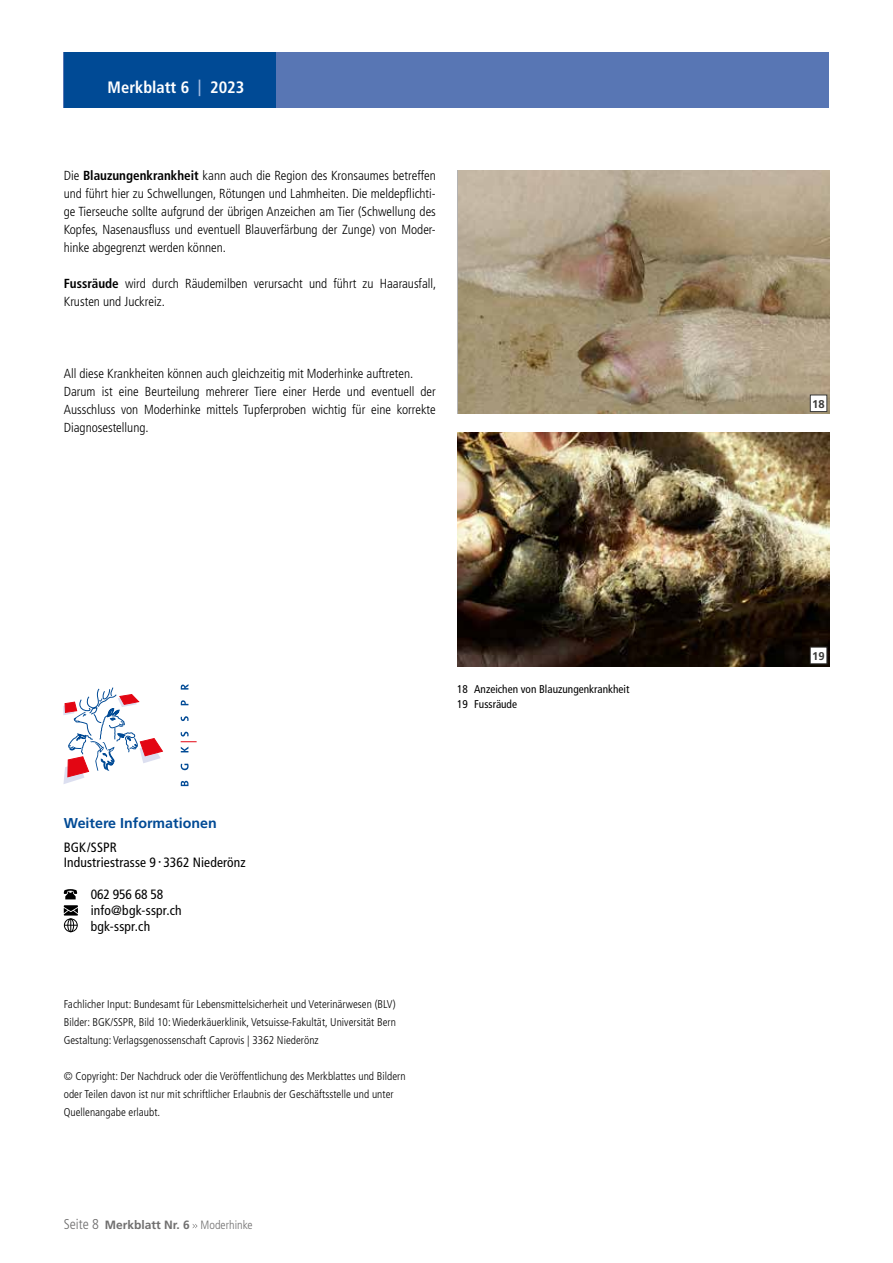
<style>
.page{position:relative;width:893px;height:1263px;background:#fff}
.page>*{position:absolute;margin:0;border:0;box-sizing:border-box;transform-origin:0 0}
.t1{font:700 condensed 16.5px "Frutiger LT Std";color:#fff}
.t2{font:700 14.25px "Frutiger LT Std";color:#004a95}
.t3{font:condensed 13.5px/16px "Frutiger LT Std";letter-spacing:.01em;color:#000}
.t4{font:300 condensed 13.2px/18px "Frutiger LT Std";color:#000}
.t5{font:700 12px "Frutiger LT Std";color:#706f6f}
.t6{font:300 condensed 11.25px/18px "Frutiger LT Std";letter-spacing:.005em;color:#000;text-align:justify}
.t7{font:condensed 11.25px/15px "Frutiger LT Std";color:#000}
.t8{font:700 11.25px "Frutiger LT Std";color:#3c3c3b}
.s1{color:#a6bee4}
.s2{font-weight:700}
.s3{font-weight:300;font-size:16.5px}
.s4{font-weight:300;font-stretch:condensed;font-size:14.25px}
.s5{font-weight:300;font-stretch:condensed}
</style>
<div class="page">
<div style="left:64px;top:53px;width:765px;height:55px;background:#5876b4"></div>
<div style="left:64px;top:53px;width:212px;height:55px;background:#004a95"></div>
<svg style="left:193px;top:1224px;width:5px;height:4px"></svg>
<img style="left:458px;top:170px;width:371px;height:244px">
<div style="left:810px;top:395px;width:17px;height:17px;background:#fff"></div>
<div style="left:810px;top:395px;width:17px;height:17px;border:1px solid #3c3c3b"></div>
<img style="left:457px;top:432px;width:372px;height:234px">
<div style="left:810px;top:647px;width:17px;height:17px;background:#fff"></div>
<div style="left:810px;top:647px;width:17px;height:17px;border:1px solid #3c3c3b"></div>
<svg style="left:63px;top:687px;width:100px;height:97px"></svg>
<svg style="left:181px;top:781px;width:7px;height:5px"></svg>
<svg style="left:181px;top:764px;width:8px;height:6px"></svg>
<svg style="left:181px;top:716px;width:8px;height:5px"></svg>
<svg style="left:181px;top:700px;width:7px;height:5px"></svg>
<svg style="left:181px;top:684px;width:7px;height:5px"></svg>
<svg style="left:181px;top:732px;width:16px;height:20px"></svg>
<svg style="left:64px;top:889px;width:13px;height:10px"></svg>
<svg style="left:64px;top:905px;width:14px;height:27px"></svg>
<p class="t1" style="left:108px;top:77px;width:138px">Merkblatt 6 <span class="s1">|</span> 2023</p>
<p class="t4" style="left:64px;top:167px;width:374px;text-align:justify">Die <span class="s2">Blauzungenkrankheit</span> kann auch die Region des Kronsaumes betreffen und führt hier zu Schwellungen, Rötungen und Lahmheiten. Die meldepflichti&shy;ge Tierseuche sollte aufgrund der übrigen Anzeichen am Tier (Schwellung des Kopfes, Nasenausfluss und eventuell Blauverfärbung der Zunge) von Moder&shy;hinke abgegrenzt werden können.</p>
<p class="t4" style="left:64px;top:275px;width:374px"><span class="s2">Fussräude</span> wird durch Räudemilben verursacht und führt zu Haarausfall,<br>Krusten und Juckreiz.</p>
<p class="t4" style="left:64px;top:365px;width:374px">All diese Krankheiten können auch gleichzeitig mit Moderhinke auftreten.<br>Darum ist eine Beurteilung mehrerer Tiere einer Herde und eventuell der Ausschluss von Moderhinke mittels Tupferproben wichtig für eine korrekte Diagnosestellung.</p>
<p class="t2" style="left:64px;top:815px;width:155px">Weitere Informationen</p>
<p class="t3" style="left:64px;top:839px;width:183px">BGK/SSPR<br>Industriestrasse 9<span class="s3">∙</span> 3362 Niederönz</p>
<p class="t3" style="left:91px;top:887px;width:93px">062 956 68 58 info@bgk-sspr.ch bgk-sspr.ch</p>
<p class="t6" style="left:64px;top:995px;width:334px">Fachlicher Input: Bundesamt für Lebensmittelsicherheit und Veterinärwesen (BLV)<br>Bilder: BGK/SSPR, Bild 10: Wiederkäuerklinik, Vetsuisse-Fakultät, Universität Bern Gestaltung: Verlagsgenossenschaft Caprovis | 3362 Niederönz</p>
<p class="t6" style="left:64px;top:1067px;width:343px;text-align:left">© Copyright: Der Nachdruck oder die Veröffentlichung des Merkblattes und Bildern oder Teilen davon ist nur mit schriftlicher Erlaubnis der Geschäftsstelle und unter<br>Quellenangabe erlaubt.</p>
<p class="t5" style="left:64px;top:1218px;width:190px"><span class="s4">Seite 8</span> Merkblatt Nr. 6 <span class="s5">Moderhinke</span></p>
<p class="t7" style="left:457px;top:681px;width:174px">18 Anzeichen von Blauzungenkrankheit<br>19 Fussräude</p>
<p class="t8" style="left:812px;top:397px;width:14px">18</p>
<p class="t8" style="left:812px;top:649px;width:14px">19</p>
</div>
